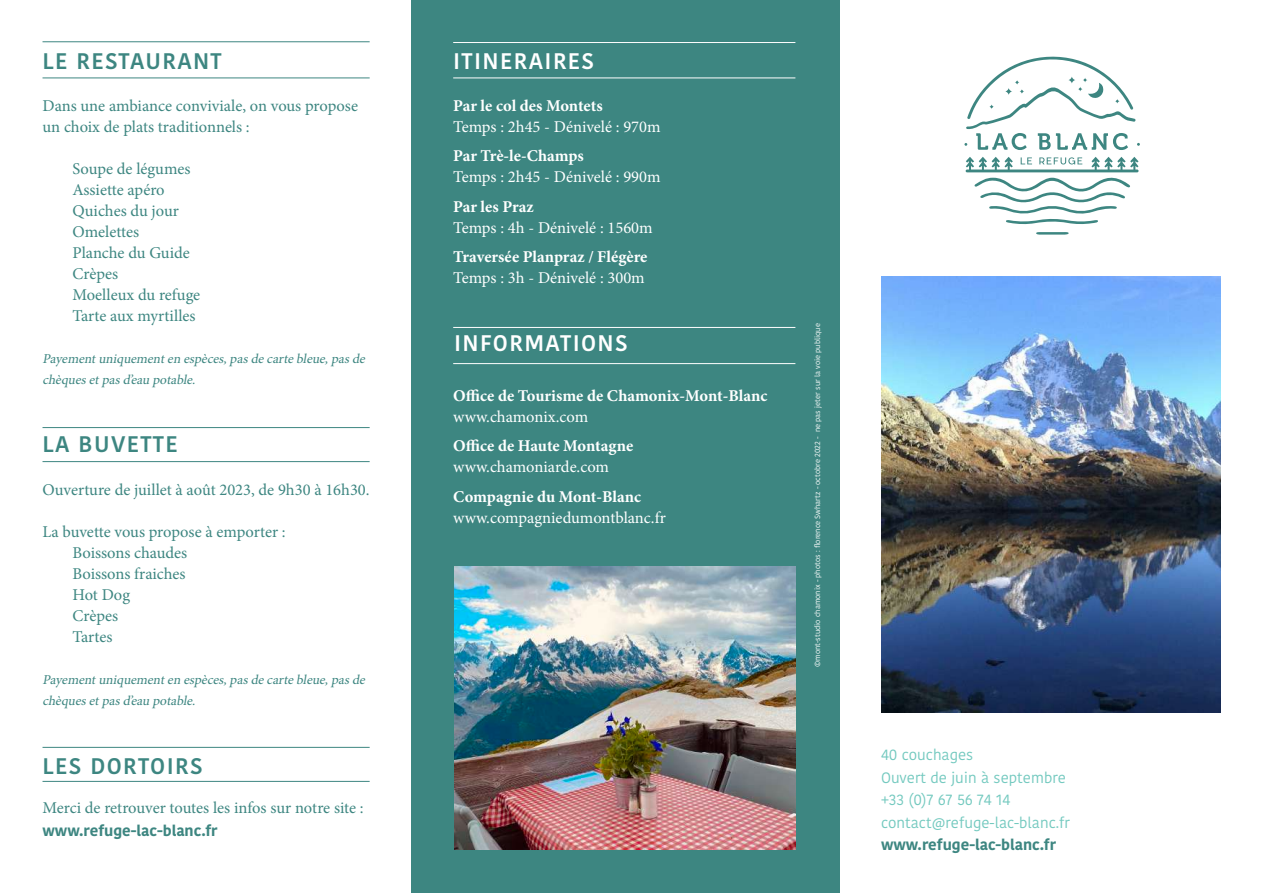
<style>
.page{position:relative;width:1263px;height:893px;background:#fff}
.page>*{position:absolute;margin:0;border:0;box-sizing:border-box;transform-origin:0 0}
.t1{font:600 22.5px "Kohinoor Bangla";letter-spacing:.06em;color:#3d8681}
.t2{font:600 22.5px "Kohinoor Bangla";letter-spacing:.06em;color:#fff}
.t3{font:16.5px/21px "Minion Pro";color:#3d8681}
.t4{font:16.5px "Minion Pro";color:#fff}
.t5{font:700 16.5px "Minion Pro";color:#fff}
.t6{font:15px/22.5px "Kohinoor Devanagari";color:#73c9bf}
.t7{font:700 15px "Kohinoor Devanagari";color:#3d8681}
.t8{font:italic 13.5px/21px "Minion Pro";color:#3d8681}
.t9{font:7.5px "Kohinoor Devanagari";color:#fff}
</style>
<div class="page">
<div style="left:411px;top:0;width:429px;height:893px;background:#3d8681"></div>
<img style="left:881px;top:276px;width:339px;height:436px">
<img style="left:454px;top:566px;width:341px;height:284px">
<svg style="left:964px;top:56px;width:176px;height:94px"></svg>
<svg style="left:1036px;top:232px;width:33px;height:3px"></svg>
<svg style="left:966px;top:157px;width:172px;height:68px"></svg>
<hr style="left:453px;top:42px;width:342px;height:1px;background:#fff">
<hr style="left:453px;top:327px;width:342px;height:1px;background:#fff">
<hr style="left:43px;top:427px;width:327px;height:1px;background:#3d8681">
<hr style="left:43px;top:747px;width:327px;height:1px;background:#3d8681">
<hr style="left:43px;top:41px;width:327px;height:1px;background:#3d8681">
<hr style="left:453px;top:78px;width:342px;height:1px;background:#fff">
<hr style="left:453px;top:363px;width:342px;height:1px;background:#fff">
<hr style="left:43px;top:461px;width:327px;height:1px;background:#3d8681">
<hr style="left:43px;top:781px;width:327px;height:1px;background:#3d8681">
<hr style="left:43px;top:78px;width:327px;height:1px;background:#3d8681">
<h1 class="t1" style="left:43px;top:42px;width:181px">LE RESTAURANT</h1>
<h1 class="t2" style="left:453px;top:42px;width:142px">ITINERAIRES</h1>
<p class="t3" style="left:43px;top:95px;width:317px">Dans une ambiance conviviale, on vous propose un choix de plats traditionnels :</p>
<p class="t3" style="left:72px;top:158px;width:129px">Soupe de légumes<br>Assiette apéro<br>Quiches du jour<br>Omelettes<br>Planche du Guide<br>Crèpes<br>Moelleux du refuge<br>Tarte aux myrtilles</p>
<p class="t8" style="left:43px;top:348px;width:327px">Payementuniquementen espèces,pasdecartebleue,pasde chèquesetpasd’eau potable.</p>
<h1 class="t1" style="left:43px;top:426px;width:137px">LA BUVETTE</h1>
<p class="t3" style="left:43px;top:480px;width:329px">Ouverture de juillet à août 2023, de 9h30 à 16h30.</p>
<p class="t3" style="left:72px;top:522px;width:215px;text-indent:-30px">La buvette vous propose à emporter :<br>Boissons chaudes<br>Boissons fraiches<br>Hot Dog<br>Crèpes<br>Tartes</p>
<p class="t8" style="left:43px;top:670px;width:327px">Payementuniquementen espèces,pasdecartebleue,pasde chèquesetpasd’eau potable.</p>
<h1 class="t1" style="left:43px;top:747px;width:162px">LES DORTOIRS</h1>
<p class="t3" style="left:43px;top:798px;width:323px">Merci de retrouver toutes les infos sur notre site :</p>
<p class="t7" style="left:43px;top:817px;width:176px">www.refuge-lac-blanc.fr</p>
<p class="t5" style="left:453px;top:94px;width:151px">Par le col des Montets</p>
<p class="t4" style="left:453px;top:116px;width:209px">Temps : 2h45 - Dénivelé : 970m</p>
<p class="t5" style="left:453px;top:144px;width:132px">Par Trè-le-Champs</p>
<p class="t4" style="left:453px;top:166px;width:209px">Temps : 2h45 - Dénivelé : 990m</p>
<p class="t5" style="left:453px;top:195px;width:82px">Par les Praz</p>
<p class="t4" style="left:453px;top:217px;width:201px">Temps : 4h - Dénivelé : 1560m</p>
<p class="t5" style="left:453px;top:245px;width:196px">Traversée Planpraz / Flégère</p>
<p class="t4" style="left:453px;top:267px;width:193px">Temps : 3h - Dénivelé : 300m</p>
<h1 class="t2" style="left:454px;top:325px;width:175px">INFORMATIONS</h1>
<p class="t5" style="left:453px;top:384px;width:316px">Office de Tourisme de Chamonix-Mont-Blanc</p>
<p class="t4" style="left:453px;top:405px;width:136px">www.chamonix.com</p>
<p class="t5" style="left:453px;top:434px;width:182px">Office de Haute Montagne</p>
<p class="t4" style="left:453px;top:456px;width:157px">www.chamoniarde.com</p>
<p class="t5" style="left:453px;top:485px;width:189px">Compagnie du Mont-Blanc</p>
<p class="t4" style="left:453px;top:506px;width:214px">www.compagniedumontblanc.fr</p>
<p class="t9" style="left:813px;top:667px;width:345px;rotate:-90deg">©mont-studio chamonix - photos : florence Swhartz - octobre 2022 - ne pas jeter sur la voie publique</p>
<p class="t6" style="left:881px;top:744px;width:190px">40 couchages<br>Ouvert de juin à septembre +33 (0)7 67 56 74 14 contact@refuge-lac-blanc.fr</p>
<p class="t7" style="left:881px;top:832px;width:176px">www.refuge-lac-blanc.fr</p>
</div>
